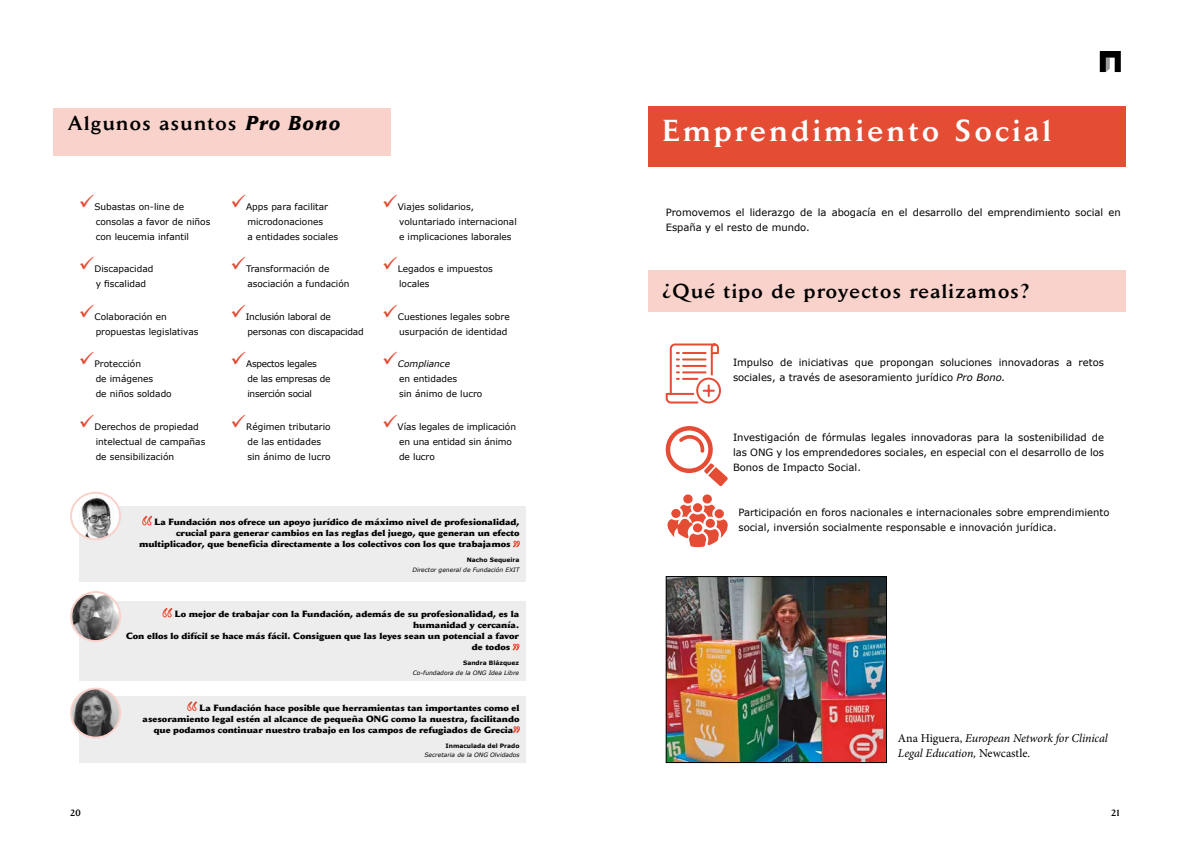
<style>
.page{position:relative;width:1191px;height:842px;background:#fff}
.page>*{position:absolute;margin:0;border:0;box-sizing:border-box;transform-origin:0 0}
.t1{font:500 30px "Daily News BQ";letter-spacing:.12em;color:#fff}
.t2{font:500 20px "Daily News BQ";letter-spacing:.07em;color:#000}
.t3{font:italic 12px/14.4px "Minion Pro";letter-spacing:-.01em;color:#000}
.t4{font:10px/15px "Verdana";color:#000}
.t5{font:9px/15px "Verdana";color:#000}
.t6{font:800 9px "Daily News BQ";color:#000}
.t7{font:9px/15px "Verdana";letter-spacing:-.03em;color:#000}
.t8{font:9px/15px "Verdana";letter-spacing:-.02em;color:#000}
.t9{font:500 9px "Daily News BQ";color:#000}
.t10{font:italic 6px "Verdana";color:#000}
.t11{font:700 6px "Verdana";color:#000}
.s1{font-weight:700;font-style:italic}
.s2{color:#e54c34}
.s3{font-style:italic}
.s4{font-style:normal}
</style>
<div class="page">
<svg style="left:1099px;top:51px;width:21px;height:21px"></svg>
<div style="left:79px;top:506px;width:446px;height:76px;background:#ededed"></div>
<svg style="left:142px;top:516px;width:10px;height:9px"></svg>
<svg style="left:513px;top:541px;width:6px;height:6px"></svg>
<svg style="left:71px;top:493px;width:49px;height:46px"></svg>
<img style="left:79px;top:495px;width:41px;height:44px">
<div style="left:70px;top:492px;width:51px;height:48px;border:2px solid #f9d3cb;border-radius:50%"></div>
<div style="left:79px;top:696px;width:446px;height:67px;background:#ededed"></div>
<svg style="left:187px;top:701px;width:10px;height:10px"></svg>
<svg style="left:513px;top:726px;width:6px;height:7px"></svg>
<img style="left:71px;top:688px;width:49px;height:50px;border-radius:25px">
<div style="left:70px;top:687px;width:51px;height:52px;border:2px solid #f9d3cb;border-radius:50%"></div>
<div style="left:79px;top:602px;width:446px;height:79px;background:#ededed"></div>
<svg style="left:163px;top:608px;width:9px;height:9px"></svg>
<svg style="left:513px;top:644px;width:6px;height:6px"></svg>
<img style="left:73px;top:595px;width:47px;height:46px">
<div style="left:70px;top:591px;width:51px;height:51px;border:2px solid #f9d3cb;border-radius:50%"></div>
<div style="left:648px;top:106px;width:477px;height:61px;background:#e54c34"></div>
<svg style="left:667px;top:494px;width:60px;height:53px"></svg>
<svg style="left:665px;top:426px;width:63px;height:60px"></svg>
<div style="left:696px;top:378px;width:25px;height:25px;border:2px solid #e54c34;border-radius:50%"></div>
<svg style="left:665px;top:343px;width:55px;height:61px"></svg>
<div style="left:648px;top:270px;width:477px;height:42px;background:#f9d3cb"></div>
<div style="left:53px;top:108px;width:337px;height:48px;background:#f9d3cb"></div>
<img style="left:667px;top:578px;width:218px;height:183px">
<div style="left:665px;top:576px;width:222px;height:187px;border:1px solid #000"></div>
<h2 class="t2" style="left:67px;top:110px;width:274px">Algunos asuntos <span class="s1">Pro Bono</span></h2>
<p class="t5" style="left:96px;top:199px;width:116px;text-indent:-17px"><span class="s2">✓</span>Subastas on-line de consolas a favor de niños con leucemia infantil</p>
<p class="t5" style="left:247px;top:199px;width:92px;text-indent:-17px"><span class="s2">✓</span>Apps para facilitar microdonaciones<br>a entidades sociales</p>
<p class="t5" style="left:399px;top:199px;width:119px;text-indent:-17px"><span class="s2">✓</span>Viajes solidarios, voluntariado internacional e implicaciones laborales</p>
<p class="t5" style="left:96px;top:262px;width:59px;text-indent:-17px"><span class="s2">✓</span>Discapacidad y fiscalidad</p>
<p class="t5" style="left:247px;top:262px;width:104px;text-indent:-17px"><span class="s2">✓</span>Transformación de asociación a fundación</p>
<p class="t5" style="left:399px;top:262px;width:95px;text-indent:-17px"><span class="s2">✓</span>Legados e impuestos locales</p>
<p class="t5" style="left:96px;top:309px;width:104px;text-indent:-17px"><span class="s2">✓</span>Colaboración en propuestas legislativas</p>
<p class="t8" style="left:247px;top:309px;width:118px;text-indent:-17px"><span class="s2">✓</span>Inclusión laboral de personas con discapacidad</p>
<p class="t5" style="left:382px;top:309px;width:129px;text-align:right"><span class="s2">✓</span>Cuestiones legales sobre usurpación de identidad</p>
<p class="t5" style="left:96px;top:357px;width:78px;text-indent:-17px"><span class="s2">✓</span>Protección<br>de imágenes<br>de niños soldado</p>
<p class="t7" style="left:247px;top:357px;width:85px;text-indent:-17px"><span class="s2">✓</span>Aspectos legales<br>de las empresas de inserción social</p>
<p class="t5" style="left:399px;top:357px;width:85px;text-indent:-17px"><span class="s2">✓</span><span class="s3">Compliance<br></span>en entidades<br>sin ánimo de lucro</p>
<p class="t5" style="left:96px;top:419px;width:111px;text-indent:-17px"><span class="s2">✓</span>Derechos de propiedad intelectual de campañas de sensibilización</p>
<p class="t5" style="left:247px;top:419px;width:85px;text-indent:-17px"><span class="s2">✓</span>Régimen tributario de las entidades sin ánimo de lucro</p>
<p class="t5" style="left:399px;top:419px;width:118px;text-indent:-17px"><span class="s2">✓</span>Vías legales de implicación en una entidad sin ánimo de lucro</p>
<p class="t6" style="left:154px;top:516px;width:366px">La Fundación nos ofrece un apoyo jurídico de máximo nivel de profesionalidad,</p>
<p class="t6" style="left:176px;top:527px;width:345px">crucial para generar cambios en las reglas del juego, que generan un efecto</p>
<p class="t6" style="left:139px;top:538px;width:373px">multiplicador, que beneficia directamente a los colectivos con los que trabajamos</p>
<p class="t11" style="left:467px;top:556px;width:54px">Nacho Sequeira</p>
<p class="t10" style="left:412px;top:565px;width:109px">Director general de Fundación EXIT</p>
<p class="t6" style="left:175px;top:608px;width:346px">Lo mejor de trabajar con la Fundación, además de su profesionalidad, es la</p>
<p class="t6" style="left:413px;top:619px;width:107px">humanidad y cercanía.</p>
<p class="t6" style="left:126px;top:630px;width:394px">Con ellos lo difícil se hace más fácil. Consiguen que las leyes sean un potencial a favor</p>
<p class="t6" style="left:472px;top:641px;width:40px">de todos</p>
<p class="t11" style="left:463px;top:659px;width:58px">Sandra Blázquez</p>
<p class="t10" style="left:413px;top:668px;width:108px">Co-fundadora de la ONG Idea Libre</p>
<p class="t6" style="left:199px;top:702px;width:321px">La Fundación hace posible que herramientas tan importantes como el</p>
<p class="t6" style="left:143px;top:713px;width:378px">asesoramiento legal estén al alcance de pequeña ONG como la nuestra, facilitando</p>
<p class="t6" style="left:154px;top:724px;width:361px">que podamos continuar nuestro trabajo en los campos de refugiados de Grecia</p>
<p class="t11" style="left:445px;top:741px;width:76px">Inmaculada del Prado</p>
<p class="t10" style="left:424px;top:751px;width:97px">Secretaria de la ONG Olvidados</p>
<h1 class="t1" style="left:662px;top:112px;width:390px">Emprendimiento Social</h1>
<p class="t4" style="left:665px;top:205px;width:456px">Promovemos el liderazgo de la abogacía en el desarrollo del emprendimiento social en<br>España y el resto de mundo.</p>
<h2 class="t2" style="left:662px;top:279px;width:368px">¿Qué tipo de proyectos realizamos?</h2>
<p class="t4" style="left:733px;top:355px;width:372px">Impulso de iniciativas que propongan soluciones innovadoras a retos sociales, a través de asesoramiento jurídico <span class="s3">Pro Bono.</span></p>
<p class="t4" style="left:733px;top:430px;width:372px;text-align:justify">Investigación de fórmulas legales innovadoras para la sostenibilidad de las ONG y los emprendedores sociales, en especial con el desarrollo de los Bonos de Impacto Social.</p>
<p class="t4" style="left:738px;top:505px;width:372px">Participación en foros nacionales e internacionales sobre emprendimiento social, inversión socialmente responsable e innovación jurídica.</p>
<h3 class="t3" style="left:898px;top:731px;width:211px"><span class="s4">Ana Higuera,</span> European Network for Clinical<br>Legal Education, <span class="s4">Newcastle.</span></h3>
<p class="t9" style="left:70px;top:807px;width:12px">20</p>
<p class="t9" style="left:1111px;top:807px;width:11px">21</p>
</div>
